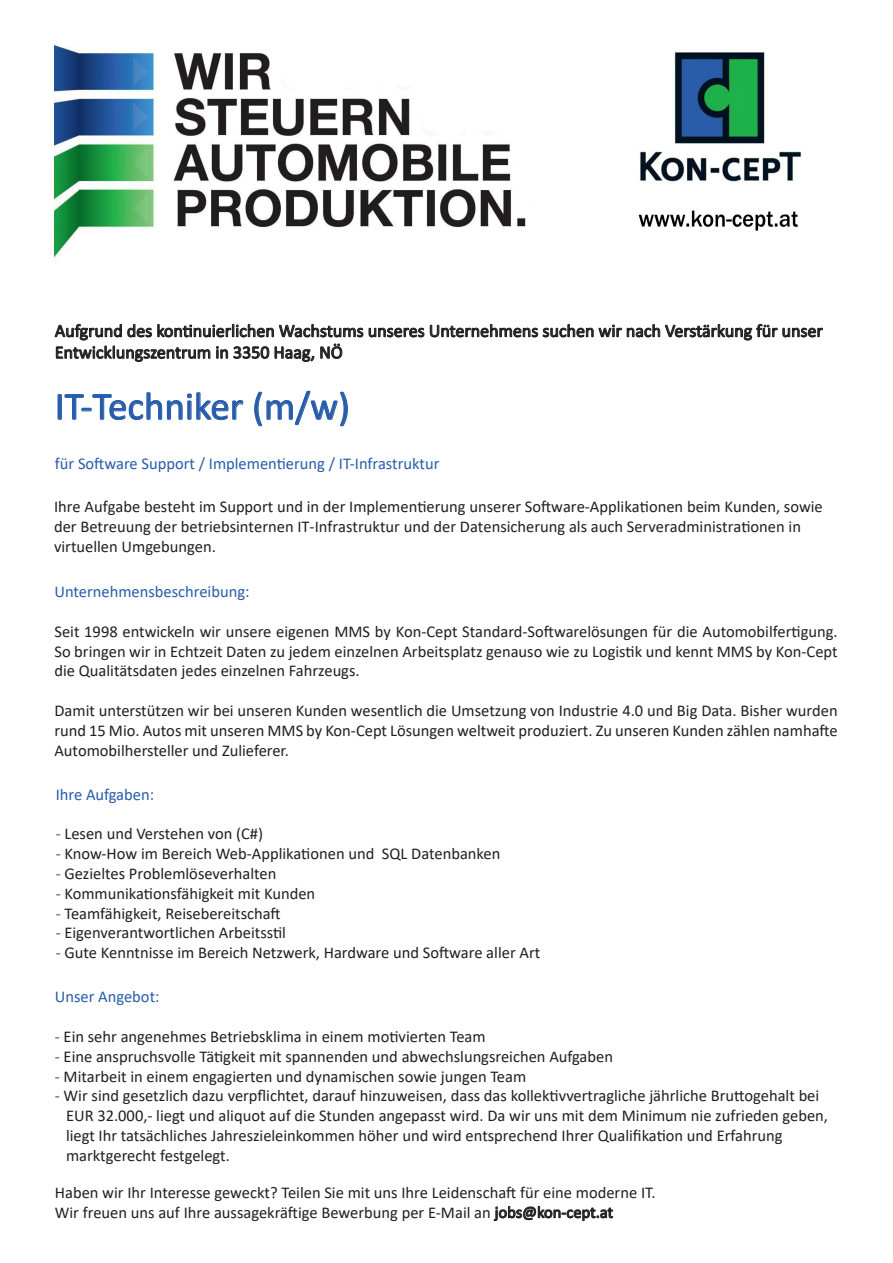
<style>
.page{position:relative;width:893px;height:1263px;background:#fff}
.page>*{position:absolute;margin:0;border:0;box-sizing:border-box;transform-origin:0 0}
.t1{font:39px "Calibri";color:#275caa}
.t2{font:18px/21.6px "Calibri";color:#231f20}
.t3{font:16.5px/19.8px "Calibri";color:#231f20}
.t4{font:16.5px "Calibri";color:#275caa}
.s1{color:#275caa}
</style>
<div class="page">
<svg style="left:54px;top:323px;width:769px;height:39px"></svg>
<svg style="left:493px;top:1205px;width:120px;height:16px"></svg>
<img style="left:54px;top:44px;width:747px;height:217px">
<svg style="left:57px;top:392px;width:186px;height:28px"></svg>
<svg style="left:254px;top:390px;width:94px;height:37px"></svg>
<p class="t2" style="left:55px;top:319px;width:769px">Aufgrund des kontinuierlichen Wachstums unseres Unternehmens suchen wir nach Verstärkung für unser<br>Entwicklungszentrum in 3350 Haag, NÖ</p>
<p class="t1" style="left:55px;top:379px;width:297px">IT-Techniker (m/w)</p>
<p class="t4" style="left:55px;top:452px;width:386px">für Software Support / Implementierung / IT-Infrastruktur</p>
<p class="t3" style="left:54px;top:496px;width:770px">Ihre Aufgabe besteht im Support und in der Implementierung unserer Software-Applikationen beim Kunden, sowie der Betreuung der betriebsinternen IT-Infrastruktur und der Datensicherung als auch Serveradministrationen in virtuellen Umgebungen.</p>
<p class="t4" style="left:54px;top:580px;width:197px">Unternehmensbeschreibung:</p>
<p class="t3" style="left:54px;top:621px;width:785px;text-align:justify">Seit 1998 entwickeln wir unsere eigenen MMS by Kon-Cept Standard-Softwarelösungen für die Automobilfertigung.<br>So bringen wir in Echtzeit Daten zu jedem einzelnen Arbeitsplatz genauso wie zu Logistik und kennt MMS by Kon-Cept die Qualitätsdaten jedes einzelnen Fahrzeugs.</p>
<p class="t3" style="left:54px;top:700px;width:785px;text-align:justify">Damit unterstützen wir bei unseren Kunden wesentlich die Umsetzung von Industrie 4.0 und Big Data. Bisher wurden rund 15 Mio. Autos mit unseren MMS by Kon-Cept Lösungen weltweit produziert. Zu unseren Kunden zählen namhafte Automobilhersteller und Zulieferer.</p>
<p class="t4" style="left:56px;top:783px;width:100px">Ihre Aufgaben:</p>
<p class="t3" style="left:56px;top:823px;width:209px"><span class="s1">-</span> Lesen und Verstehen von (C#)</p>
<p class="t3" style="left:56px;top:843px;width:446px"><span class="s1">-</span> Know-How im Bereich Web-Applikationen und SQL Datenbanken</p>
<p class="t3" style="left:56px;top:863px;width:222px"><span class="s1">-</span> Gezieltes Problemlöseverhalten</p>
<p class="t3" style="left:56px;top:883px;width:261px"><span class="s1">-</span> Kommunikationsfähigkeit mit Kunden</p>
<p class="t3" style="left:56px;top:903px;width:227px"><span class="s1">-</span> Teamfähigkeit, Reisebereitschaft</p>
<p class="t3" style="left:56px;top:922px;width:232px"><span class="s1">-</span> Eigenverantwortlichen Arbeitsstil</p>
<p class="t3" style="left:56px;top:942px;width:486px"><span class="s1">-</span> Gute Kenntnisse im Bereich Netzwerk, Hardware und Software aller Art</p>
<p class="t4" style="left:55px;top:985px;width:106px">Unser Angebot:</p>
<p class="t3" style="left:55px;top:1026px;width:432px"><span class="s1">-</span> Ein sehr angenehmes Betriebsklima in einem motivierten Team</p>
<p class="t3" style="left:55px;top:1046px;width:560px"><span class="s1">-</span> Eine anspruchsvolle Tätigkeit mit spannenden und abwechslungsreichen Aufgaben</p>
<p class="t3" style="left:55px;top:1066px;width:473px"><span class="s1">-</span> Mitarbeit in einem engagierten und dynamischen sowie jungen Team</p>
<p class="t3" style="left:66px;top:1086px;width:763px;text-indent:-11px"><span class="s1">-</span> Wir sind gesetzlich dazu verpflichtet, darauf hinzuweisen, dass das kollektivvertragliche jährliche Bruttogehalt bei<br>EUR 32.000,- liegt und aliquot auf die Stunden angepasst wird. Da wir uns mit dem Minimum nie zufrieden geben, liegt Ihr tatsächliches Jahreszieleinkommen höher und wird entsprechend Ihrer Qualifikation und Erfahrung</p>
<p class="t3" style="left:66px;top:1145px;width:165px">marktgerecht festgelegt.</p>
<p class="t3" style="left:55px;top:1182px;width:602px">Haben wir Ihr Interesse geweckt? Teilen Sie mit uns Ihre Leidenschaft für eine moderne IT.<br>Wir freuen uns auf Ihre aussagekräftige Bewerbung per E-Mail an jobs@kon-cept.at</p>
</div>
